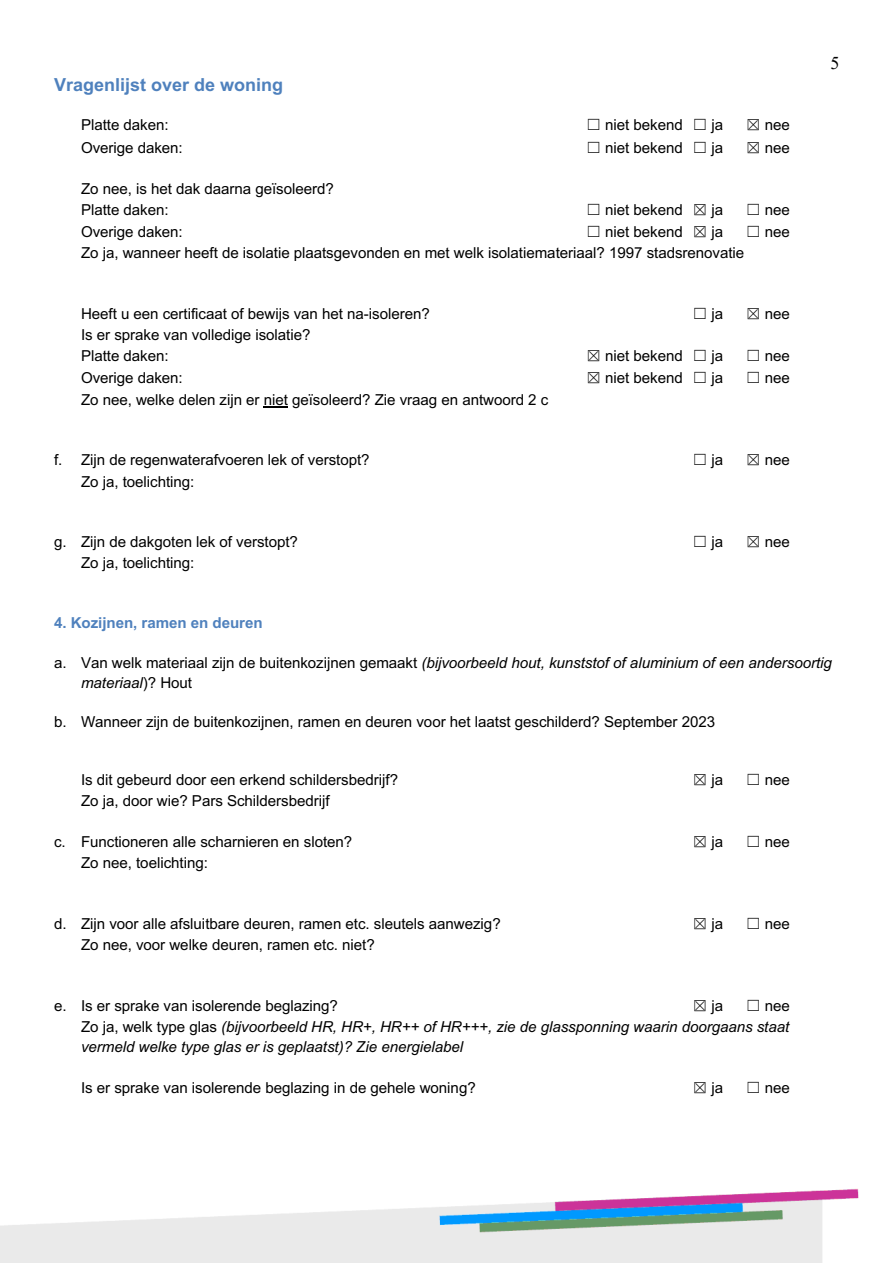
<style>
.page{position:relative;width:893px;height:1263px;background:#fff}
.page>*{position:absolute;margin:0;border:0;box-sizing:border-box;transform-origin:0 0}
.t1{font:700 18px "Arial";color:#4f81bd}
.t2{font:18px "Times New Roman";color:#000}
.t3{font:15.15px/20.9px "Arial";letter-spacing:-.005em;color:#000}
.t4{font:italic 15.15px/19.8px "Arial";letter-spacing:-.005em;color:#000}
.t5{font:700 15.15px "Arial";letter-spacing:-.005em;color:#4f81bd}
.s1{font-family:"MS Gothic"}
.s2{font-style:normal}
.s3{font-family:"MS Gothic";font-style:normal}
</style>
<div class="page">
<img style="left:0;top:1188px;width:859px;height:75px">
<svg style="left:264px;top:406px;width:24px;height:1px"></svg>
<p class="t1" style="left:54px;top:74px;width:231px">Vragenlijst over de woning</p>
<p class="t3" style="left:81px;top:115px;width:89px">Platte daken:</p>
<p class="t3" style="left:586px;top:115px;width:139px"><span class="s1">☐</span> niet bekend <span class="s1">☐</span> ja</p>
<p class="t3" style="left:745px;top:115px;width:46px"><span class="s1">☒</span> nee</p>
<p class="t3" style="left:81px;top:137px;width:103px">Overige daken:</p>
<p class="t3" style="left:586px;top:137px;width:139px"><span class="s1">☐</span> niet bekend <span class="s1">☐</span> ja</p>
<p class="t3" style="left:745px;top:137px;width:46px"><span class="s1">☒</span> nee</p>
<p class="t3" style="left:81px;top:178px;width:254px">Zo nee, is het dak daarna geïsoleerd?<br>Platte daken:</p>
<p class="t3" style="left:586px;top:199px;width:139px"><span class="s1">☐</span> niet bekend <span class="s1">☒</span> ja</p>
<p class="t3" style="left:745px;top:199px;width:46px"><span class="s1">☐</span> nee</p>
<p class="t3" style="left:81px;top:221px;width:103px">Overige daken:</p>
<p class="t3" style="left:586px;top:221px;width:139px"><span class="s1">☐</span> niet bekend <span class="s1">☒</span> ja</p>
<p class="t3" style="left:745px;top:221px;width:46px"><span class="s1">☐</span> nee</p>
<p class="t3" style="left:81px;top:242px;width:664px">Zo ja, wanneer heeft de isolatie plaatsgevonden en met welk isolatiemateriaal? 1997 stadsrenovatie</p>
<p class="t3" style="left:81px;top:303px;width:350px">Heeft u een certificaat of bewijs van het na-isoleren?</p>
<p class="t3" style="left:692px;top:303px;width:32px"><span class="s1">☐</span> ja</p>
<p class="t3" style="left:745px;top:303px;width:46px"><span class="s1">☒</span> nee</p>
<p class="t3" style="left:81px;top:325px;width:231px">Is er sprake van volledige isolatie?<br>Platte daken:</p>
<p class="t3" style="left:586px;top:345px;width:139px"><span class="s1">☒</span> niet bekend <span class="s1">☐</span> ja</p>
<p class="t3" style="left:745px;top:345px;width:46px"><span class="s1">☐</span> nee</p>
<p class="t3" style="left:81px;top:368px;width:103px">Overige daken:</p>
<p class="t3" style="left:586px;top:368px;width:139px"><span class="s1">☒</span> niet bekend <span class="s1">☐</span> ja</p>
<p class="t3" style="left:745px;top:368px;width:46px"><span class="s1">☐</span> nee</p>
<p class="t3" style="left:81px;top:389px;width:469px">Zo nee, welke delen zijn er niet geïsoleerd? Zie vraag en antwoord 2 c</p>
<p class="t3" style="left:54px;top:449px;width:317px">f. Zijn de regenwaterafvoeren lek of verstopt?</p>
<p class="t3" style="left:692px;top:449px;width:32px"><span class="s1">☐</span> ja</p>
<p class="t3" style="left:745px;top:449px;width:46px"><span class="s1">☒</span> nee</p>
<p class="t3" style="left:81px;top:471px;width:115px">Zo ja, toelichting:</p>
<p class="t3" style="left:54px;top:532px;width:245px">g. Zijn de dakgoten lek of verstopt?</p>
<p class="t3" style="left:692px;top:532px;width:32px"><span class="s1">☐</span> ja</p>
<p class="t3" style="left:745px;top:532px;width:46px"><span class="s1">☒</span> nee</p>
<p class="t3" style="left:81px;top:553px;width:115px">Zo ja, toelichting:</p>
<p class="t2" style="left:830px;top:53px;width:10px">5</p>
<p class="t5" style="left:54px;top:614px;width:210px">4. Kozijnen, ramen en deuren</p>
<p class="t4" style="left:81px;top:653px;width:752px;text-indent:-27px"><span class="s2">a. Van welk materiaal zijn de buitenkozijnen gemaakt</span> (bijvoorbeeld hout, kunststof of aluminium of een andersoortig materiaal<span class="s2">)? Hout</span></p>
<p class="t3" style="left:54px;top:712px;width:662px">b. Wanneer zijn de buitenkozijnen, ramen en deuren voor het laatst geschilderd? September 2023</p>
<p class="t3" style="left:81px;top:769px;width:318px">Is dit gebeurd door een erkend schildersbedrijf?</p>
<p class="t3" style="left:692px;top:769px;width:32px"><span class="s1">☒</span> ja</p>
<p class="t3" style="left:745px;top:769px;width:46px"><span class="s1">☐</span> nee</p>
<p class="t3" style="left:81px;top:791px;width:250px">Zo ja, door wie? Pars Schildersbedrijf</p>
<p class="t3" style="left:54px;top:831px;width:300px">c. Functioneren alle scharnieren en sloten?</p>
<p class="t3" style="left:692px;top:831px;width:32px"><span class="s1">☒</span> ja</p>
<p class="t3" style="left:745px;top:831px;width:46px"><span class="s1">☐</span> nee</p>
<p class="t3" style="left:81px;top:853px;width:128px">Zo nee, toelichting:</p>
<p class="t3" style="left:54px;top:913px;width:448px">d. Zijn voor alle afsluitbare deuren, ramen etc. sleutels aanwezig?</p>
<p class="t3" style="left:692px;top:913px;width:32px"><span class="s1">☒</span> ja</p>
<p class="t3" style="left:745px;top:913px;width:46px"><span class="s1">☐</span> nee</p>
<p class="t3" style="left:81px;top:935px;width:295px">Zo nee, voor welke deuren, ramen etc. niet?</p>
<p class="t4" style="left:81px;top:995px;width:710px;line-height:21.3px;text-align:right"><span class="s3">☐</span> <span class="s2">nee<br>Zo ja, welk type glas</span> (bijvoorbeeld HR, HR+, HR++ of HR+++, zie de glassponning waarin doorgaans staat</p>
<p class="t4" style="left:81px;top:1037px;width:383px">vermeld welke type glas er is geplaatst)? Zie energielabel</p>
<p class="t3" style="left:81px;top:1077px;width:396px">Is er sprake van isolerende beglazing in de gehele woning?</p>
<p class="t3" style="left:692px;top:1077px;width:32px"><span class="s1">☒</span> ja</p>
<p class="t3" style="left:745px;top:1077px;width:46px"><span class="s1">☐</span> nee</p>
<p class="t3" style="left:54px;top:995px;width:285px">e. Is er sprake van isolerende beglazing?</p>
<p class="t3" style="left:692px;top:995px;width:32px"><span class="s1">☒</span> ja</p>
</div>
